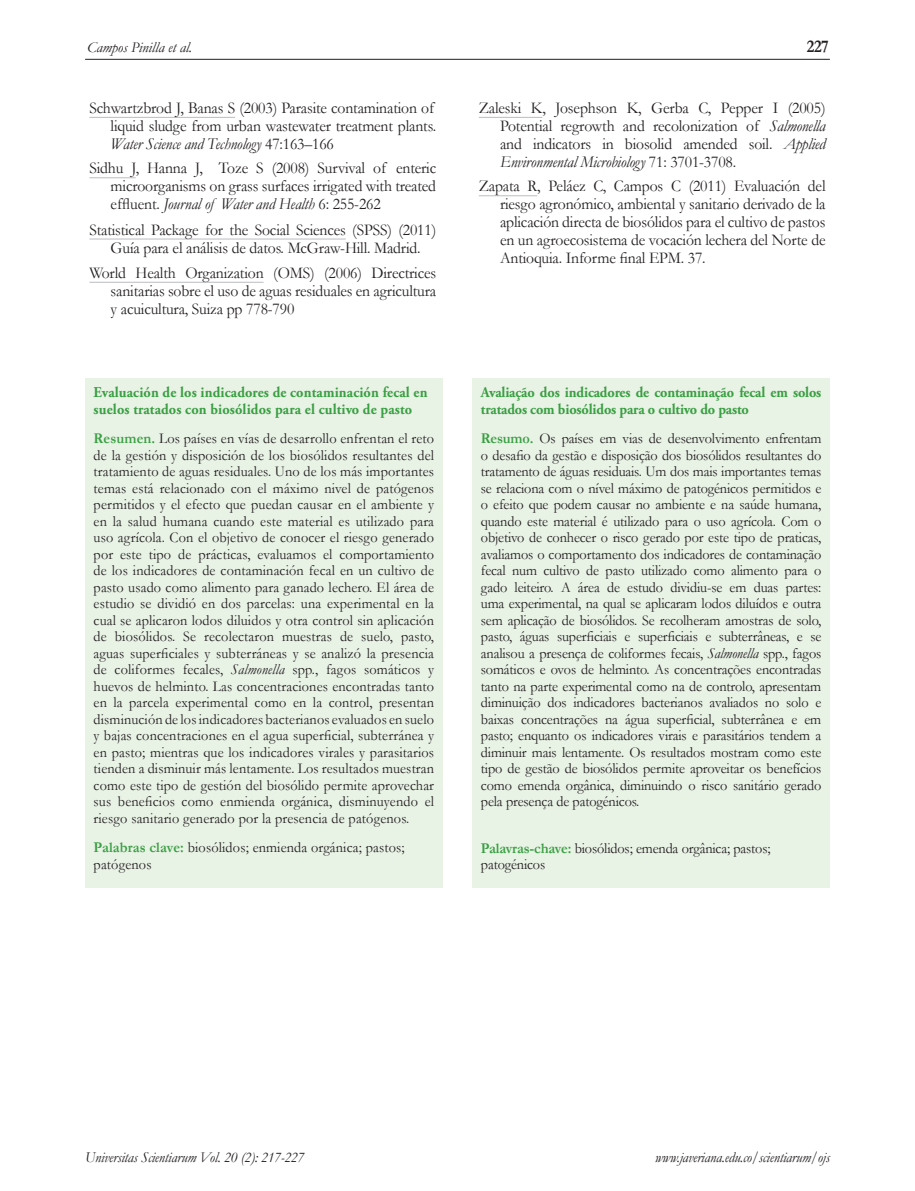
<style>
.page{position:relative;width:915px;height:1191px;background:#fff}
.page>*{position:absolute;margin:0;border:0;box-sizing:border-box;transform-origin:0 0}
.t1{font:700 18px "Garamond";color:#231f20;scale:.9 1}
.TEXTOreferencias{font:16.5px/18px "Garamond";letter-spacing:-.01em;color:#231f20;text-align:justify;scale:.95 1}
.TEXTOcorrido{font:15px/16.5px "Garamond";letter-spacing:.005em;color:#231f20;text-align:justify;scale:.95 1}
.TEXTOcorrido-2{font:700 15px/16.5px "Adobe Garamond Pro";letter-spacing:.01em;color:#399f42;scale:.95 1}
.TEXTOcorrido-3{font:700 15px/16.5px "Adobe Garamond Pro";letter-spacing:-.01em;color:#399f42;scale:.95 1}
.t2{font:italic 15px "Garamond";letter-spacing:-.01em;color:#231f20;scale:.95 1}
.t3{font:italic 15px "Garamond";letter-spacing:-.01em;color:#231f20}
.s1{font-style:italic}
.s2{font-weight:700;color:#399f42}
</style>
<div class="page">
<hr style="left:85px;top:59px;width:744px;height:1px;background:#231f20">
<hr style="left:89px;top:117px;width:146px;height:1px;background:#bcbdc0">
<hr style="left:89px;top:177px;width:47px;height:1px;background:#bcbdc0">
<hr style="left:89px;top:239px;width:256px;height:1px;background:#bcbdc0">
<hr style="left:89px;top:282px;width:174px;height:1px;background:#bcbdc0">
<hr style="left:478px;top:117px;width:64px;height:1px;background:#bcbdc0">
<hr style="left:478px;top:195px;width:59px;height:1px;background:#bcbdc0">
<div style="left:85px;top:378px;width:357px;height:509px;background:#e8f2e5"></div>
<div style="left:472px;top:378px;width:357px;height:509px;background:#e8f2e5"></div>
<p class="t3" style="left:87px;top:37px;width:107px">Campos Pinilla et al.</p>
<p class="TEXTOreferencias" style="left:111px;top:98px;width:344px;text-align:left;text-indent:-21px">Schwartzbrod J, Banas S (2003) Parasite contamination of liquid sludge from urban wastewater treatment plants.<br><span class="s1">Water Science and Technology</span> 47:163–166</p>
<p class="TEXTOreferencias" style="left:111px;top:159px;width:344px;text-indent:-21px">Sidhu J, Hanna J, Toze S (2008) Survival of enteric microorganisms on grass surfaces irrigated with treated effluent. <span class="s1">Journal of Water and Health</span> 6: 255-262</p>
<p class="TEXTOreferencias" style="left:89px;top:220px;width:366px;text-align:center">Statistical Package for the Social Sciences (SPSS) (2011)<br>Guía para el análisis de datos. McGraw-Hill. Madrid.</p>
<p class="TEXTOreferencias" style="left:111px;top:263px;width:344px;text-indent:-21px">World Health Organization (OMS) (2006) Directrices sanitarias sobre el uso de aguas residuales en agricultura y acuicultura, Suiza pp 778-790</p>
<p class="TEXTOcorrido-2" style="left:94px;top:385px;width:353px">Evaluación de los indicadores de contaminación fecal en suelos tratados con biosólidos para el cultivo de pasto</p>
<p class="TEXTOcorrido" style="left:94px;top:430px;width:360px"><span class="s2">Resumen.</span> Los países en vías de desarrollo enfrentan el reto de la gestión y disposición de los biosólidos resultantes del tratamiento de aguas residuales. Uno de los más importantes temas está relacionado con el máximo nivel de patógenos permitidos y el efecto que puedan causar en el ambiente y en la salud humana cuando este material es utilizado para uso agrícola. Con el objetivo de conocer el riesgo generado por este tipo de prácticas, evaluamos el comportamiento de los indicadores de contaminación fecal en un cultivo de pasto usado como alimento para ganado lechero. El área de estudio se dividió en dos parcelas: una experimental en la cual se aplicaron lodos diluidos y otra control sin aplicación de biosólidos. Se recolectaron muestras de suelo, pasto, aguas superficiales y subterráneas y se analizó la presencia de coliformes fecales, <span class="s1">Salmonella</span> spp., fagos somáticos y huevos de helminto. Las concentraciones encontradas tanto en la parcela experimental como en la control, presentan disminución de los indicadores bacterianos evaluados en suelo y bajas concentraciones en el agua superficial, subterránea y en pasto; mientras que los indicadores virales y parasitarios tienden a disminuir más lentamente. Los resultados muestran como este tipo de gestión del biosólido permite aprovechar sus beneficios como enmienda orgánica, disminuyendo el riesgo sanitario generado por la presencia de patógenos.</p>
<p class="TEXTOcorrido" style="left:94px;top:838px;width:329px"><span class="s2">Palabras clave:</span> biosólidos; enmienda orgánica; pastos; patógenos</p>
<p class="t1" style="left:806px;top:34px;width:26px">227</p>
<p class="TEXTOreferencias" style="left:500px;top:98px;width:344px;text-indent:-21px">Zaleski K, Josephson K, Gerba C, Pepper I (2005)<br>Potential regrowth and recolonization of <span class="s1">Salmonella </span>and indicators in biosolid amended soil. <span class="s1">Applied Environmental Microbiology</span> 71: 3701-3708.</p>
<p class="TEXTOreferencias" style="left:500px;top:177px;width:344px;text-indent:-21px">Zapata R, Peláez C, Campos C (2011) Evaluación del riesgo agronómico, ambiental y sanitario derivado de la aplicación directa de biosólidos para el cultivo de pastos en un agroecosistema de vocación lechera del Norte de Antioquia. Informe final EPM. 37.</p>
<p class="TEXTOcorrido-3" style="left:480px;top:385px;width:360px">Avaliação dos indicadores de contaminação fecal em solos tratados com biosólidos para o cultivo do pasto</p>
<p class="TEXTOcorrido" style="left:480px;top:430px;width:360px"><span class="s2">Resumo.</span> Os países em vias de desenvolvimento enfrentam o desafio da gestão e disposição dos biosólidos resultantes do tratamento de águas residuais. Um dos mais importantes temas se relaciona com o nível máximo de patogénicos permitidos e o efeito que podem causar no ambiente e na saúde humana, quando este material é utilizado para o uso agrícola. Com o objetivo de conhecer o risco gerado por este tipo de praticas, avaliamos o comportamento dos indicadores de contaminação fecal num cultivo de pasto utilizado como alimento para o gado leiteiro. A área de estudo dividiu-se em duas partes: uma experimental, na qual se aplicaram lodos diluídos e outra sem aplicação de biosólidos. Se recolheram amostras de solo, pasto, águas superficiais e superficiais e subterrâneas, e se analisou a presença de coliformes fecais, <span class="s1">Salmonella</span> spp., fagos somáticos e ovos de helminto. As concentrações encontradas tanto na parte experimental como na de controlo, apresentam diminuição dos indicadores bacterianos avaliados no solo e baixas concentrações na água superficial, subterrânea e em pasto; enquanto os indicadores virais e parasitários tendem a diminuir mais lentamente. Os resultados mostram como este tipo de gestão de biosólidos permite aproveitar os benefícios como emenda orgânica, diminuindo o risco sanitário gerado pela presença de patogénicos.</p>
<p class="TEXTOcorrido" style="left:480px;top:839px;width:306px"><span class="s2">Palavras-chave:</span> biosólidos; emenda orgânica; pastos; patogénicos</p>
<p class="t2" style="left:85px;top:1146px;width:232px">Universitas Scientiarum Vol. 20 (2): 217-227</p>
<p class="t2" style="left:655px;top:1146px;width:185px">www.javeriana.edu.co/scientiarum/ojs</p>
</div>
